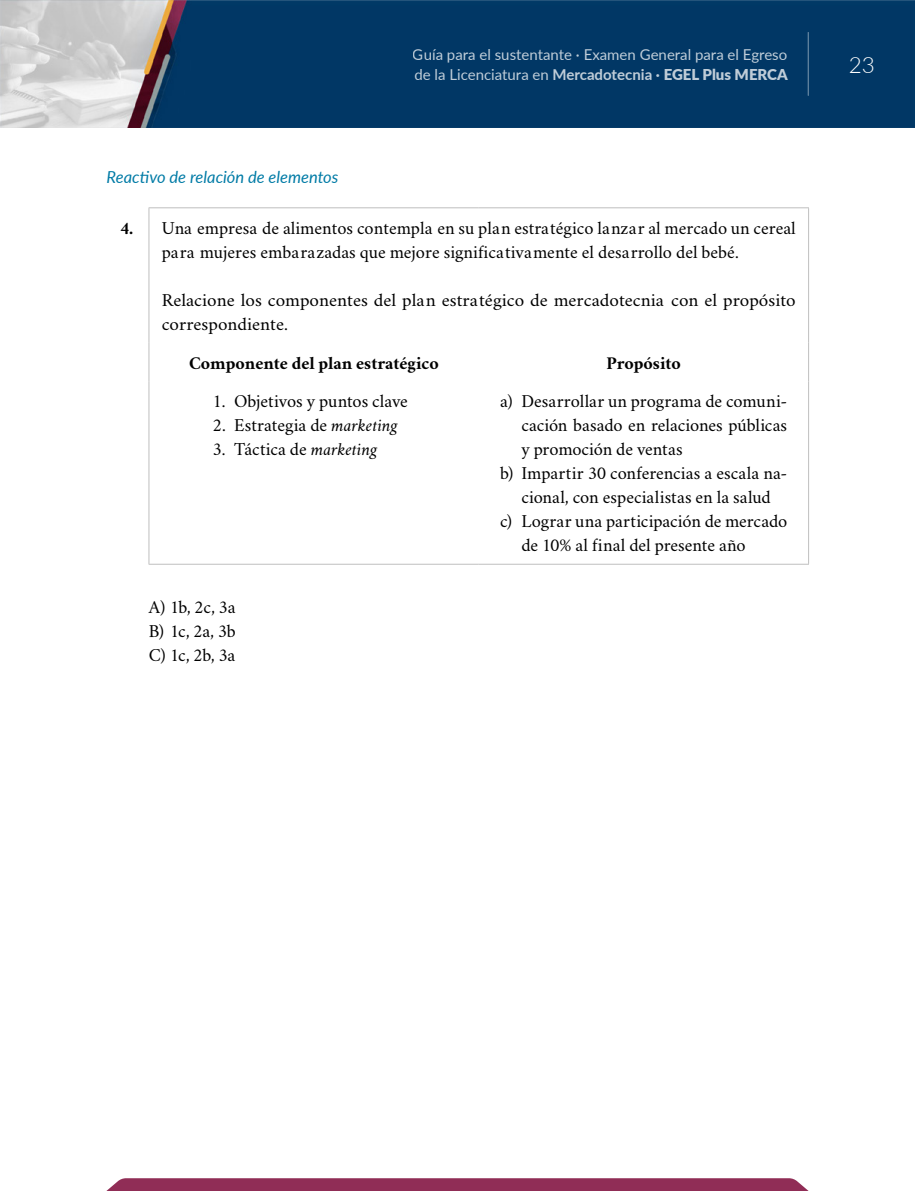
<style>
.page{position:relative;width:915px;height:1191px;background:#fff}
.page>*{position:absolute;margin:0;border:0;box-sizing:border-box;transform-origin:0 0}
.t1{font:300 22.5px "Lato";color:#fff}
.t2{font:18px/24px "Crimson";color:#000}
.t3{font:18px/24px "Crimson";color:#000;scale:1.04 1}
.t4{font:700 18px "Crimson";color:#000}
.t5{font:italic 16.5px "Lato";color:#007ba6}
.t6{font:15px/19.5px "Lato";color:#fff}
.s1{font-weight:700}
.s2{font-weight:900}
.s3{font-style:italic}
</style>
<div class="page">
<svg style="left:106px;top:1178px;width:702px;height:13px;background:#94355c"></svg>
<img style="left:0;top:0;width:914px;height:128px">
<hr style="left:807px;top:32px;width:1px;height:63px;background:#fff">
<hr style="left:148px;top:207px;width:330px;height:1px;background:#bfbfbf">
<hr style="left:148px;top:208px;width:1px;height:135px;background:#bfbfbf">
<hr style="left:478px;top:207px;width:330px;height:1px;background:#bfbfbf">
<hr style="left:807px;top:208px;width:1px;height:135px;background:#bfbfbf">
<hr style="left:148px;top:343px;width:1px;height:38px;background:#bfbfbf">
<hr style="left:807px;top:343px;width:1px;height:38px;background:#bfbfbf">
<hr style="left:148px;top:381px;width:1px;height:183px;background:#bfbfbf">
<hr style="left:807px;top:381px;width:1px;height:183px;background:#bfbfbf">
<hr style="left:148px;top:564px;width:330px;height:1px;background:#bfbfbf">
<hr style="left:478px;top:564px;width:330px;height:1px;background:#bfbfbf">
<p class="t6" style="left:412px;top:44px;width:376px">Guía para el sustentante · Examen General para el Egreso de la Licenciatura en <span class="s1">Mercadotecnia ·</span> <span class="s2">EGEL Plus MERCA</span></p>
<p class="t1" style="left:848px;top:49px;width:28px">23</p>
<p class="t5" style="left:106px;top:166px;width:233px">Reactivo de relación de elementos</p>
<p class="t2" style="left:162px;top:215px;width:635px;text-indent:-41px"><span class="s1">4.</span> Una empresa de alimentos contempla en su plan estratégico lanzar al mercado un cereal para mujeres embarazadas que mejore significativamente el desarrollo del bebé.</p>
<p class="t3" style="left:162px;top:287px;width:611px">Relacione los componentes del plan estratégico de mercadotecnia con el propósito correspondiente.</p>
<p class="t4" style="left:189px;top:349px;width:251px">Componente del plan estratégico</p>
<p class="t4" style="left:606px;top:349px;width:76px">Propósito</p>
<p class="t2" style="left:213px;top:388px;width:196px">1. Objetivos y puntos clave</p>
<p class="t2" style="left:213px;top:412px;width:186px">2. Estrategia de <span class="s3">marketing</span></p>
<p class="t2" style="left:213px;top:436px;width:166px">3. Táctica de <span class="s3">marketing</span></p>
<p class="t2" style="left:500px;top:388px;width:289px">a) Desarrollar un programa de comuni-</p>
<p class="t2" style="left:521px;top:412px;width:267px">cación basado en relaciones públicas</p>
<p class="t2" style="left:521px;top:436px;width:163px">y promoción de ventas</p>
<p class="t2" style="left:500px;top:460px;width:289px">b) Impartir 30 conferencias a escala na-</p>
<p class="t2" style="left:521px;top:484px;width:251px">cional, con especialistas en la salud</p>
<p class="t2" style="left:500px;top:508px;width:289px">c) Lograr una participación de mercado</p>
<p class="t2" style="left:521px;top:532px;width:226px">de 10% al final del presente año</p>
<p class="t2" style="left:149px;top:593px;width:88px;text-align:justify">A) 1b, 2c, 3a B) 1c, 2a, 3b C) 1c, 2b, 3a</p>
</div>
